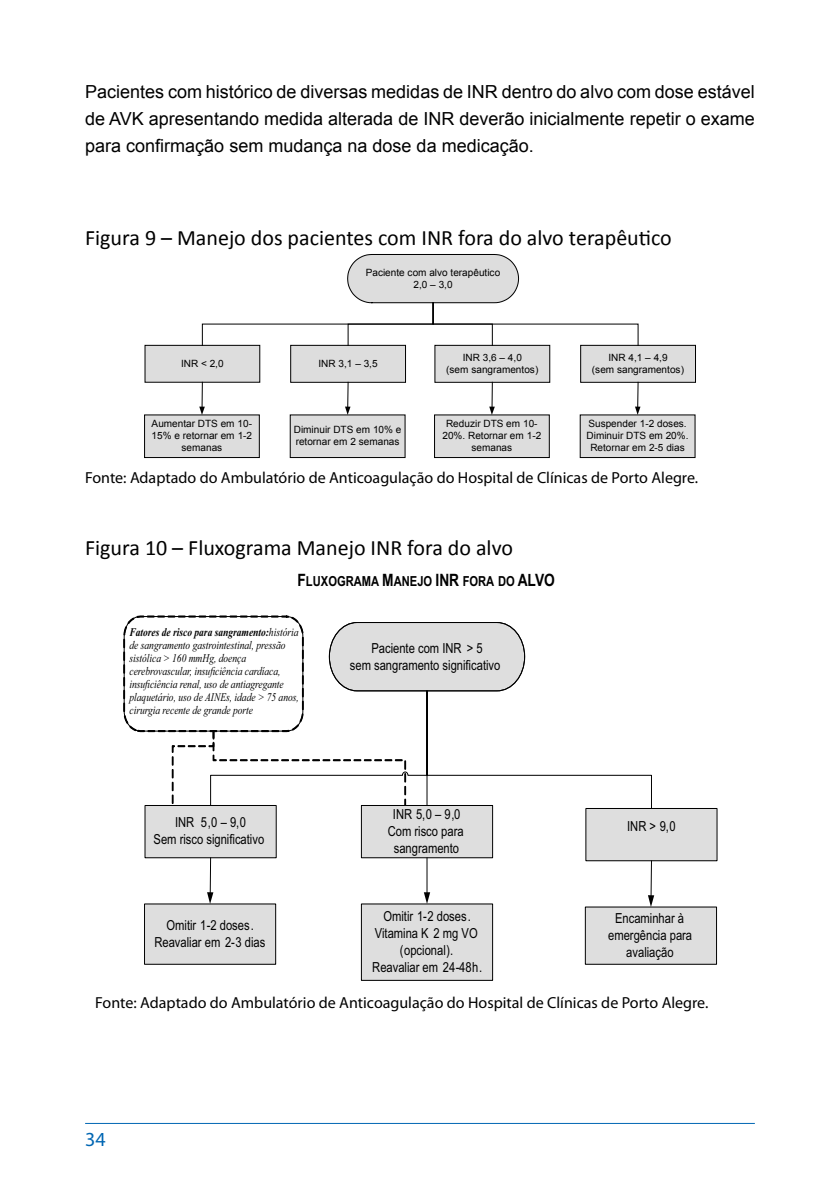
<style>
.page{position:relative;width:840px;height:1191px;background:#fff}
.page>*{position:absolute;margin:0;border:0;box-sizing:border-box;transform-origin:0 0}
.t1{font:22px "Calibri";color:#000}
.t2{font:20px "Myriad Pro";color:#0066b3}
.t3{font:18px/27px "Arial";color:#000;text-align:justify}
.t4{font:16px "Myriad Pro";color:#000}
.t5{font:13.8px/17px "Arial";color:#000;text-align:center;scale:.81 1}
.t6{font:700 13.8px "Arial";color:#000;scale:.81 1}
.t7{font:italic 11.6px/13px "Times New Roman";color:#000;scale:.81 1}
.t8{font:10px/12px "Arial";color:#000;text-align:center}
.s1{font-size:17px}
.s2{font-weight:700}
</style>
<div class="page">
<hr style="left:85px;top:1123px;width:669px;height:1px;background:#0066b3">
<div style="left:145px;top:345px;width:114px;height:37px;background:#ddd"></div>
<div style="left:145px;top:345px;width:115px;height:37px;border:1px solid #000"></div>
<svg style="left:199px;top:382px;width:6px;height:33px"></svg>
<div style="left:144px;top:415px;width:115px;height:42px;background:#ddd"></div>
<div style="left:290px;top:345px;width:115px;height:37px;background:#ddd"></div>
<div style="left:290px;top:345px;width:115px;height:37px;border:1px solid #000"></div>
<svg style="left:345px;top:382px;width:5px;height:33px"></svg>
<div style="left:290px;top:415px;width:115px;height:42px;background:#ddd"></div>
<div style="left:434px;top:345px;width:115px;height:37px;background:#ddd"></div>
<div style="left:434px;top:345px;width:115px;height:37px;border:1px solid #000"></div>
<svg style="left:489px;top:382px;width:5px;height:33px"></svg>
<div style="left:434px;top:415px;width:115px;height:42px;background:#ddd"></div>
<div style="left:580px;top:345px;width:115px;height:37px;background:#ddd"></div>
<div style="left:580px;top:345px;width:115px;height:37px;border:1px solid #000"></div>
<svg style="left:634px;top:382px;width:6px;height:33px"></svg>
<div style="left:580px;top:415px;width:114px;height:42px;background:#ddd"></div>
<svg style="left:202px;top:254px;width:436px;height:91px"></svg>
<div style="left:145px;top:805px;width:131px;height:53px;background:#dedede;border:1px solid #000"></div>
<hr style="left:210px;top:857px;width:1px;height:36px;background:#000">
<svg style="left:207px;top:892px;width:6px;height:11px"></svg>
<div style="left:144px;top:903px;width:132px;height:61px;background:#dedede;border:1px solid #000"></div>
<div style="left:361px;top:805px;width:131px;height:53px;background:#dedede;border:1px solid #000"></div>
<hr style="left:426px;top:857px;width:1px;height:36px;background:#000">
<svg style="left:423px;top:892px;width:7px;height:11px"></svg>
<div style="left:361px;top:903px;width:131px;height:77px;background:#dedede"></div>
<div style="left:585px;top:808px;width:131px;height:53px;background:#dedede;border:1px solid #000"></div>
<hr style="left:650px;top:860px;width:1px;height:36px;background:#000">
<svg style="left:647px;top:895px;width:6px;height:12px"></svg>
<div style="left:585px;top:907px;width:131px;height:57px;background:#dedede"></div>
<svg style="left:123px;top:615px;width:528px;height:199px"></svg>
<h3 class="t3" style="left:85px;top:79px;width:670px">Pacientes com histórico de diversas medidas de INR dentro do alvo com dose estável de AVK apresentando medida alterada de INR deverão inicialmente repetir o exame para confirmação sem mudança na dose da medicação.</h3>
<h1 class="t1" style="left:85px;top:223px;width:588px">Figura 9 – Manejo dos pacientes com INR fora do alvo terapêutico</h1>
<p class="t8" style="left:181px;top:357px;width:44px">INR &lt; 2,0</p>
<p class="t8" style="left:365px;top:266px;width:136px">Paciente com alvo terapêutico<br>2,0 – 3,0</p>
<p class="t8" style="left:318px;top:357px;width:61px">INR 3,1 – 3,5</p>
<p class="t8" style="left:446px;top:351px;width:94px">INR 3,6 – 4,0<br>(sem sangramentos)</p>
<p class="t8" style="left:591px;top:351px;width:94px">INR 4,1 – 4,9<br>(sem sangramentos)</p>
<p class="t8" style="left:586px;top:418px;width:104px">Suspender 1-2 doses.<br>Diminuir DTS em 20%.<br>Retornar em 2-5 dias</p>
<h3 class="t4" style="left:85px;top:467px;width:614px">Fonte: Adaptado do Ambulatório de Anticoagulação do Hospital de Clínicas de Porto Alegre.</h3>
<p class="t8" style="left:151px;top:418px;width:102px">Aumentar DTS em 10-<br>15% e retornar em 1-2 semanas</p>
<p class="t8" style="left:442px;top:418px;width:100px">Reduzir DTS em 10-<br>20%. Retornar em 1-2 semanas</p>
<p class="t8" style="left:293px;top:424px;width:109px;text-align:left">Diminuir DTS em 10% e retornar em 2 semanas</p>
<h1 class="t1" style="left:85px;top:534px;width:429px">Figura 10 – Fluxograma Manejo INR fora do alvo</h1>
<h3 class="t6" style="left:297px;top:573px;width:319px"><span class="s1">F</span>LUXOGRAMA <span class="s1">M</span>ANEJO <span class="s1">INR</span> FORA DO <span class="s1">ALVO</span></h3>
<p class="t7" style="left:129px;top:626px;width:210px"><span class="s2">Fatores de risco para sangramento:</span>história de sangramento gastrointestinal, pressão sistólica &gt; 160 mmHg, doença cerebrovascular, insuficiência cardíaca, insuficiência renal, uso de antiagregante plaquetário, uso de AINEs, idade &gt; 75 anos, cirurgia recente de grande porte</p>
<h3 class="t5" style="left:153px;top:815px;width:138px">INR 5,0 – 9,0<br>Sem risco significativo</h3>
<h3 class="t5" style="left:154px;top:917px;width:138px">Omitir 1-2 doses.<br>Reavaliar em 2-3 dias</h3>
<h3 class="t5" style="left:350px;top:641px;width:187px">Paciente com INR &gt; 5<br>sem sangramento significativo</h3>
<h3 class="t5" style="left:387px;top:807px;width:95px">INR 5,0 – 9,0<br>Com risco para sangramento</h3>
<h3 class="t5" style="left:372px;top:909px;width:137px">Omitir 1-2 doses.<br>Vitamina K 2 mg VO (opcional).<br>Reavaliar em 24-48h.</h3>
<h3 class="t5" style="left:626px;top:818px;width:61px">INR &gt; 9,0</h3>
<h3 class="t5" style="left:608px;top:911px;width:105px">Encaminhar à emergência para avaliação</h3>
<h3 class="t4" style="left:95px;top:993px;width:614px">Fonte: Adaptado do Ambulatório de Anticoagulação do Hospital de Clínicas de Porto Alegre.</h3>
<h2 class="t2" style="left:85px;top:1127px;width:22px">34</h2>
</div>
